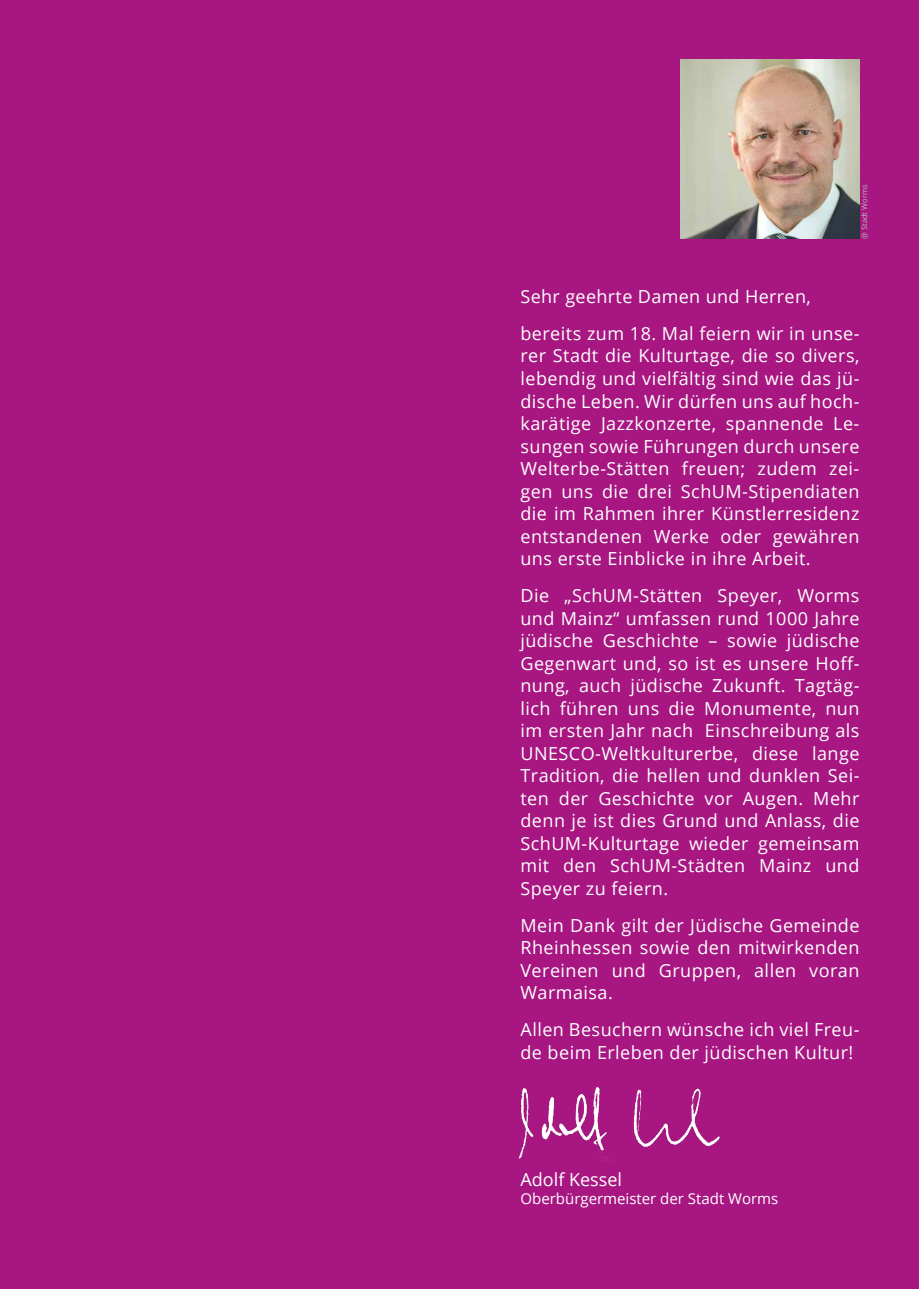
<style>
.page{position:relative;width:919px;height:1289px;background:#fff}
.page>*{position:absolute;margin:0;border:0;box-sizing:border-box;transform-origin:0 0}
.t1{font:18px/22.5px "Open Sans";letter-spacing:.025em;color:#fff;text-align:justify}
.t2{font:18px "Open Sans";color:#fff}
.t3{font:15px "Open Sans";color:#fff}
.t4{font:7.5px "Open Sans";color:#bababa}
</style>
<div class="page">
<div style="left:0;top:0;width:918px;height:1288px;background:#a71681"></div>
<img style="left:680px;top:60px;width:179px;height:179px">
<img style="left:519px;top:1087px;width:201px;height:72px">
<p class="t4" style="left:859px;top:239px;width:55px;rotate:-90deg">@ Stadt Worms</p>
<p class="t1" style="left:520px;top:277px;width:340px;line-height:36.9px">Sehr geehrte Damen und Herren, bereits zum 18. Mal feiern wir in unse-</p>
<p class="t1" style="left:520px;top:344px;width:340px">rer Stadt die Kulturtage, die so divers, lebendig und vielfältig sind wie das jü&shy;dische Leben. Wir dürfen uns auf hoch&shy;karätige Jazzkonzerte, spannende Le&shy;sungen sowie Führungen durch unsere Welterbe-Stätten freuen; zudem zei&shy;gen uns die drei SchUM-Stipendiaten die im Rahmen ihrer Künstlerresidenz entstandenen Werke oder gewähren uns erste Einblicke in ihre Arbeit.</p>
<p class="t1" style="left:520px;top:583px;width:340px">Die „SchUM-Stätten Speyer, Worms und Mainz“ umfassen rund 1000 Jahre jüdische Geschichte – sowie jüdische Gegenwart und, so ist es unsere Hoff&shy;nung, auch jüdische Zukunft. Tagtäg&shy;lich führen uns die Monumente, nun im ersten Jahr nach Einschreibung als UNESCO-Weltkulturerbe, diese lange Tradition, die hellen und dunklen Sei&shy;ten der Geschichte vor Augen. Mehr denn je ist dies Grund und Anlass, die SchUM-Kulturtage wieder gemeinsam mit den SchUM-Städten Mainz und Speyer zu feiern.</p>
<p class="t1" style="left:520px;top:913px;width:340px">Mein Dank gilt der Jüdische Gemeinde Rheinhessen sowie den mitwirkenden Vereinen und Gruppen, allen voran Warmaisa.</p>
<p class="t1" style="left:520px;top:1017px;width:340px">Allen Besuchern wünsche ich viel Freu&shy;de beim Erleben der jüdischen Kultur!</p>
<p class="t2" style="left:520px;top:1167px;width:103px">Adolf Kessel</p>
<p class="t3" style="left:520px;top:1188px;width:259px">Oberbürgermeister der Stadt Worms</p>
</div>
